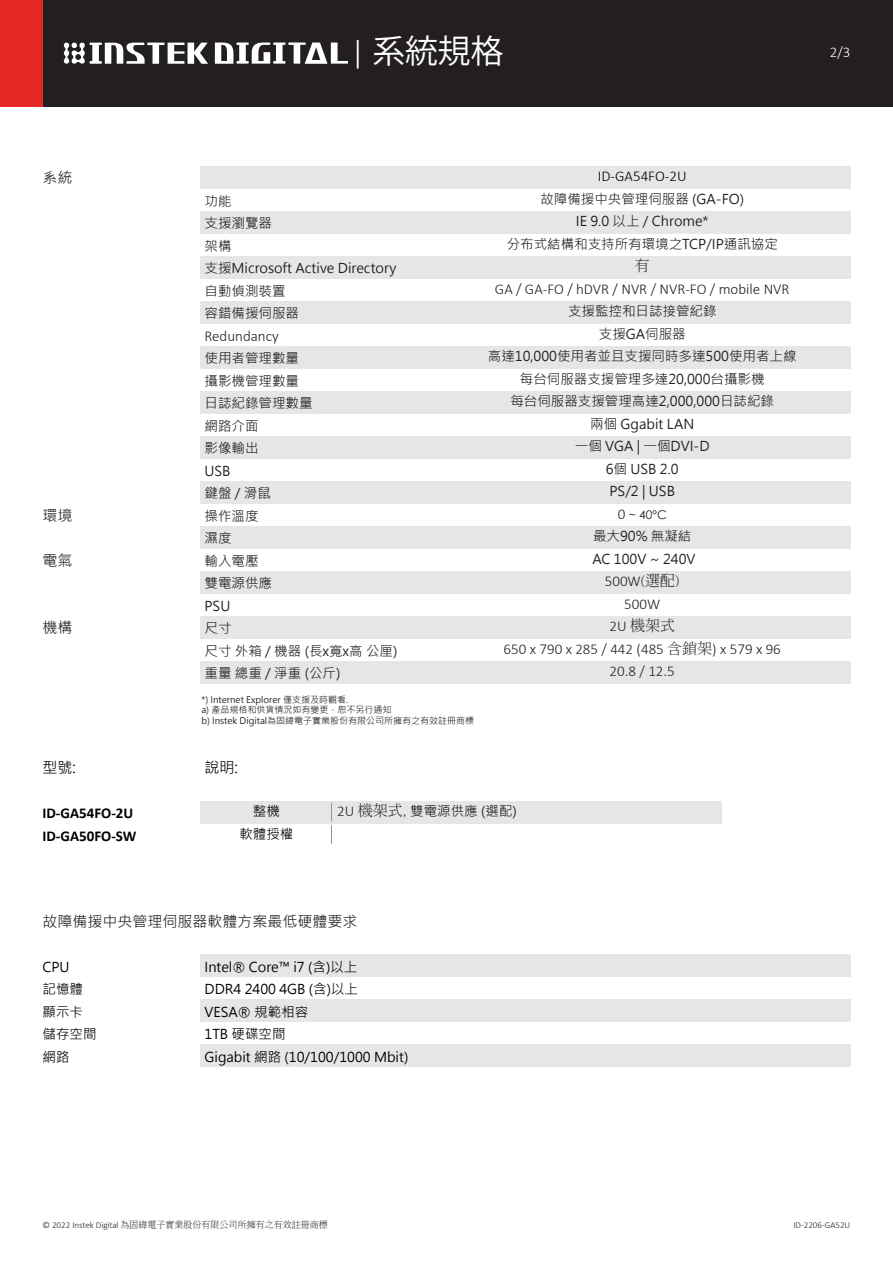
<style>
.page{position:relative;width:893px;height:1263px;background:#fff}
.page>*{position:absolute;margin:0;border:0;box-sizing:border-box;transform-origin:0 0}
.t1{font:32.7px "Koz Go Pr 6 N";color:#fff}
.t2{font:300 15px/22.5px "Calibri";color:#231f20;text-align:center}
.t3{font:15px "Microsoft Jheng Hei";color:#231f20}
.t4{font:700 15px/22.5px "Calibri";color:#000}
.t5{font:300 15px "Calibri";color:#000}
.t6{font:300 15px "Adobe Ming Std";color:#231f20}
.t7{font:15px "Microsoft Jheng Hei";color:#000}
.t8{font:300 15px "Calibri";color:#fff}
.t9{font:13.5px/22.5px "Microsoft Jheng Hei";color:#231f20}
.t10{font:13.5px/22.5px "Microsoft Jheng Hei";color:#000;text-align:center}
.t11{font:12px "Century Gothic";color:#231f20}
.t12{font:9px/10.6px "Microsoft Jheng Hei";color:#231f20}
.t13{font:300 9px "Adobe Ming Std";color:#231f20}
.t14{font:300 9px "Calibri";color:#231f20}
.s1{font-family:"Calibri";font-weight:300}
.s2{font-family:"Calibri";font-weight:300;font-size:15px}
.s3{font-family:"Adobe Ming Std"}
.s4{font-family:"Calibri"}
.s5{font-family:"Adobe Ming Std";font-weight:300;font-size:15px}
</style>
<div class="page">
<div style="left:200px;top:661px;width:650px;height:22px;background:#e5e6e7"></div>
<div style="left:200px;top:616px;width:650px;height:22px;background:#e5e6e7"></div>
<div style="left:200px;top:571px;width:650px;height:22px;background:#e5e6e7"></div>
<div style="left:200px;top:526px;width:650px;height:22px;background:#e5e6e7"></div>
<div style="left:200px;top:481px;width:650px;height:22px;background:#e5e6e7"></div>
<div style="left:200px;top:436px;width:650px;height:22px;background:#e5e6e7"></div>
<div style="left:200px;top:391px;width:650px;height:22px;background:#e5e6e7"></div>
<div style="left:200px;top:346px;width:650px;height:22px;background:#e5e6e7"></div>
<div style="left:200px;top:301px;width:650px;height:22px;background:#e5e6e7"></div>
<div style="left:200px;top:256px;width:650px;height:22px;background:#e5e6e7"></div>
<div style="left:200px;top:211px;width:650px;height:22px;background:#e5e6e7"></div>
<div style="left:200px;top:166px;width:650px;height:22px;background:#e5e6e7"></div>
<div style="left:0;top:0;width:893px;height:106px;background:#231f20"></div>
<div style="left:0;top:0;width:43px;height:106px;background:#e52826"></div>
<svg style="left:64px;top:42px;width:144px;height:22px"></svg>
<svg style="left:215px;top:42px;width:133px;height:22px"></svg>
<div style="left:200px;top:801px;width:521px;height:22px;background:#e5e6e7"></div>
<div style="left:200px;top:1044px;width:650px;height:22px;background:#e5e6e7"></div>
<div style="left:200px;top:999px;width:650px;height:22px;background:#e5e6e7"></div>
<div style="left:200px;top:954px;width:650px;height:22px;background:#e5e6e7"></div>
<svg style="left:331px;top:803px;width:1px;height:41px"></svg>
<h1 class="t1" style="left:350px;top:33px;width:155px"><span class="s1">|</span> 系統規格</h1>
<p class="t8" style="left:830px;top:43px;width:22px">2/3</p>
<p class="t3" style="left:43px;top:168px;width:31px">系統</p>
<p class="t9" style="left:205px;top:189px;width:194px">功能<br>支援瀏覽器<br>架構<br>支援Microsoft Active Directory自動偵測裝置<br>容錯備援伺服器</p>
<p class="t2" style="left:205px;top:324px;width:76px">Redundancy</p>
<p class="t9" style="left:205px;top:347px;width:109px">使用者管理數量攝影機管理數量日誌紀錄管理數量網路介面<br>影像輸出<br>USB<br>鍵盤 / 滑鼠</p>
<p class="t3" style="left:43px;top:506px;width:31px">環境</p>
<p class="t9" style="left:205px;top:504px;width:55px">操作溫度濕度</p>
<p class="t3" style="left:43px;top:551px;width:31px">電氣</p>
<p class="t9" style="left:205px;top:549px;width:69px">輸入電壓雙電源供應<br>PSU</p>
<p class="t3" style="left:43px;top:618px;width:31px">機構</p>
<p class="t9" style="left:205px;top:617px;width:194px">尺寸<br>尺寸 外箱 / 機器 (長x寬x高 公厘)重量 總重 / 淨重 (公斤)</p>
<p class="t12" style="left:201px;top:694px;width:274px">*) Internet Explorer 僅支援及時觀看.<br>a) 產品規格和供貨情況如有變更，恕不另行通知<br>b) Instek Digital為固緯電子實業股份有限公司所擁有之有效註冊商標</p>
<p class="t5" style="left:598px;top:167px;width:90px">ID-GA54FO-2U</p>
<p class="t9" style="left:507px;top:188px;width:273px;text-align:center">故障備援中央管理伺服器 (GA-FO)<br>IE 9.0 以上 / Chrome*<br>分布式結構和支持所有環境之TCP/IP通訊協定</p>
<p class="t6" style="left:635px;top:257px;width:16px">有</p>
<p class="t2" style="left:495px;top:277px;width:296px">GA / GA-FO / hDVR / NVR / NVR-FO / mobile NVR</p>
<p class="t9" style="left:488px;top:300px;width:310px;text-align:center">支援監控和日誌接管紀錄<br>支援GA伺服器<br>高達10,000使用者並且支援同時多達500使用者上線每台伺服器支援管理多達20,000台攝影機<br>每台伺服器支援管理高達2,000,000日誌紀錄<br>兩個 Ggabit LAN<br>一個 VGA | 一個DVI-D<br>6個 USB 2.0<br>PS/2 | USB</p>
<p class="t11" style="left:618px;top:506px;width:51px"><span class="s2">0</span> ~ 40ºC</p>
<p class="t9" style="left:592px;top:525px;width:105px">最大90% 無凝結<br>AC 100V ~ 240V</p>
<p class="t2" style="left:605px;top:570px;width:76px">500W<span class="s3">(選配)<br></span>500W</p>
<p class="t6" style="left:609px;top:617px;width:67px"><span class="s4">2U</span> 機架式</p>
<p class="t2" style="left:504px;top:637px;width:279px">650 x 790 x 285 / 442 (485 <span class="s3">含鎖架</span>) x 579 x 96<br>20.8 / 12.5</p>
<p class="t7" style="left:43px;top:758px;width:35px">型號:</p>
<p class="t7" style="left:205px;top:758px;width:35px">說明:</p>
<p class="t4" style="left:43px;top:802px;width:95px">ID-GA54FO-2U<br>ID-GA50FO-SW</p>
<p class="t10" style="left:239px;top:800px;width:55px">整機<br>軟體授權</p>
<p class="t9" style="left:337px;top:800px;width:181px"><span class="s2">2U</span> <span class="s5">機架式,</span> 雙電源供應 (選配)</p>
<p class="t3" style="left:43px;top:912px;width:317px">故障備援中央管理伺服器軟體方案最低硬體要求</p>
<p class="t10" style="left:43px;top:956px;width:29px">CPU</p>
<p class="t10" style="left:205px;top:956px;width:154px">Intel® Core™ i7 (含)以上</p>
<p class="t10" style="left:43px;top:978px;width:42px">記憶體</p>
<p class="t10" style="left:205px;top:978px;width:155px">DDR4 2400 4GB (含)以上</p>
<p class="t10" style="left:43px;top:1001px;width:42px">顯示卡</p>
<p class="t10" style="left:205px;top:1001px;width:105px">VESA® 規範相容</p>
<p class="t10" style="left:43px;top:1023px;width:55px">儲存空間</p>
<p class="t10" style="left:205px;top:1023px;width:83px">1TB 硬碟空間</p>
<p class="t10" style="left:43px;top:1046px;width:28px">網路</p>
<p class="t10" style="left:205px;top:1046px;width:205px">Gigabit 網路 (10/100/1000 Mbit)</p>
<p class="t13" style="left:43px;top:1220px;width:287px"><span class="s4">© 2022 Instek Digital</span> 為固緯電子實業股份有限公司所擁有之有效註冊商標</p>
<p class="t14" style="left:793px;top:1219px;width:58px">ID-2206-GA52U</p>
</div>
